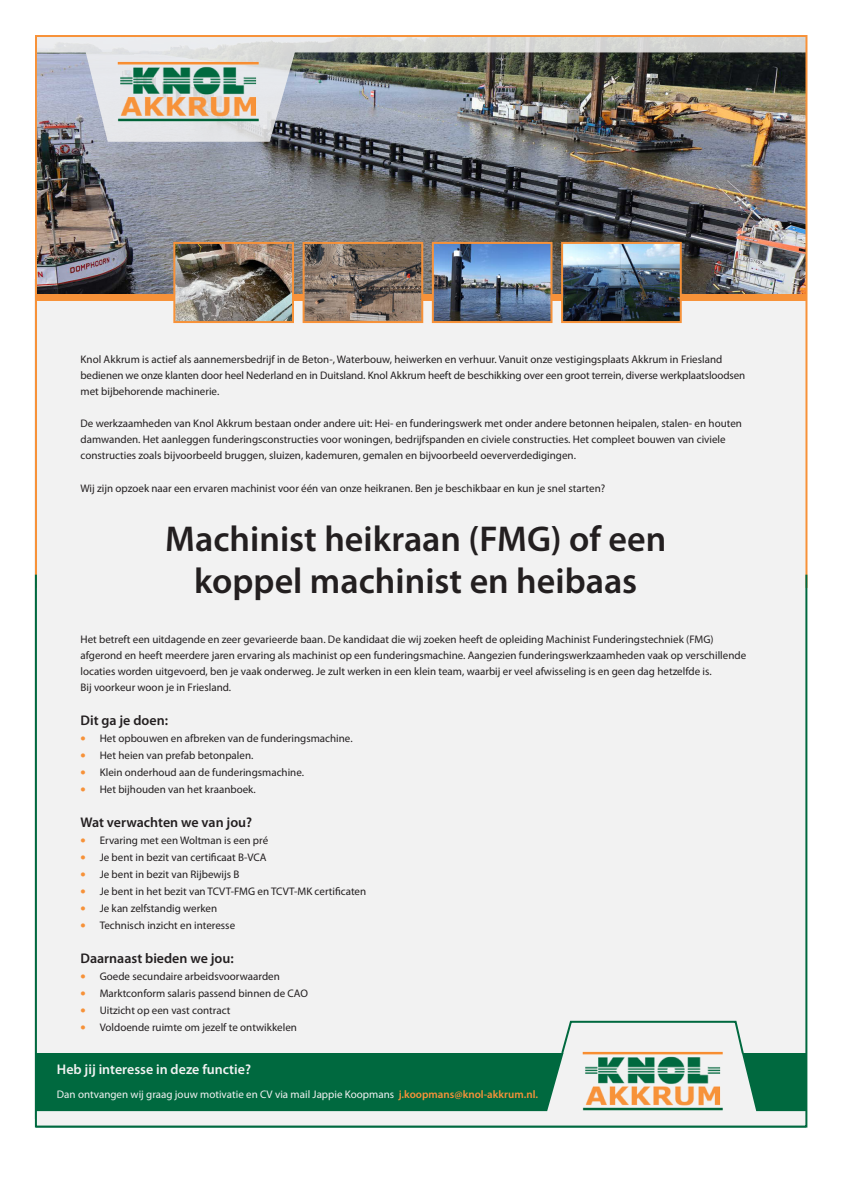
<style>
.page{position:relative;width:842px;height:1191px;background:#fff}
.page>*{position:absolute;margin:0;border:0;box-sizing:border-box;transform-origin:0 0}
.t1{font:600 36px "Myriad Pro";color:#231f20}
.t2{font:600 14px "Myriad Pro";color:#231f20}
.t3{font:600 14px "Myriad Pro";color:#f2f2f2}
.t4{font:11px/16px "Myriad Pro";color:#231f20}
.t5{font:11px "Myriad Pro";color:#f2f2f2}
.s1{color:#f79239}
.s2{font-weight:600;color:#f79239}
</style>
<div class="page">
<div style="left:35px;top:279px;width:771px;height:839px;background:#f2f2f2"></div>
<img style="left:38px;top:142px;width:766px;height:152px">
<img style="left:38px;top:38px;width:766px;height:104px">
<img style="left:115px;top:60px;width:146px;height:63px">
<svg style="left:38px;top:1053px;width:766px;height:71px;fill:#00693f"></svg>
<div style="left:36px;top:294px;width:770px;height:6px;background:#f79239"></div>
<img style="left:176px;top:245px;width:115px;height:75px">
<div style="left:173px;top:242px;width:121px;height:81px;border:2px solid #f79239"></div>
<img style="left:306px;top:245px;width:114px;height:75px">
<div style="left:303px;top:242px;width:120px;height:81px;border:2px solid #f79239"></div>
<img style="left:435px;top:245px;width:114px;height:75px">
<div style="left:432px;top:242px;width:120px;height:81px;border:2px solid #f79239"></div>
<img style="left:564px;top:245px;width:115px;height:75px">
<div style="left:561px;top:242px;width:121px;height:81px;border:2px solid #f79239"></div>
<img style="left:579px;top:1055px;width:147px;height:58px">
<svg style="left:560px;top:1020px;width:185px;height:35px"></svg>
<p class="t4" style="left:80px;top:351px;width:643px">Knol Akkrum is actief als aannemersbedrijf in de Beton-, Waterbouw, heiwerken en verhuur. Vanuit onze vestigingsplaats Akkrum in Friesland</p>
<p class="t4" style="left:80px;top:367px;width:666px">bedienen we onze klanten door heel Nederland en in Duitsland. Knol Akkrum heeft de beschikking over een groot terrein, diverse werkplaatsloodsen met bijbehorende machinerie.</p>
<p class="t4" style="left:80px;top:415px;width:663px">De werkzaamheden van Knol Akkrum bestaan onder andere uit: Hei- en funderingswerk met onder andere betonnen heipalen, stalen- en houten damwanden. Het aanleggen funderingsconstructies voor woningen, bedrijfspanden en civiele constructies. Het compleet bouwen van civiele</p>
<p class="t4" style="left:80px;top:447px;width:497px">constructies zoals bijvoorbeeld bruggen, sluizen, kademuren, gemalen en bijvoorbeeld oeververdedigingen.</p>
<p class="t4" style="left:80px;top:480px;width:526px">Wij zijn opzoek naar een ervaren machinist voor één van onze heikranen. Ben je beschikbaar en kun je snel starten?</p>
<p class="t1" style="left:165px;top:516px;width:502px">Machinist heikraan (FMG) of een</p>
<p class="t1" style="left:194px;top:558px;width:445px">koppel machinist en heibaas</p>
<p class="t4" style="left:80px;top:631px;width:635px">Het betreft een uitdagende en zeer gevarieerde baan. De kandidaat die wij zoeken heeft de opleiding Machinist Funderingstechniek (FMG)</p>
<p class="t4" style="left:80px;top:647px;width:667px">afgerond en heeft meerdere jaren ervaring als machinist op een funderingsmachine. Aangezien funderingswerkzaamheden vaak op verschillende locaties worden uitgevoerd, ben je vaak onderweg. Je zult werken in een klein team, waarbij er veel afwisseling is en geen dag hetzelfde is.</p>
<p class="t4" style="left:80px;top:679px;width:152px">Bij voorkeur woon je in Friesland.</p>
<p class="t2" style="left:80px;top:711px;width:89px">Dit ga je doen:</p>
<p class="t4" style="left:80px;top:730px;width:274px"><span class="s1">●</span> Het opbouwen en afbreken van de funderingsmachine.</p>
<p class="t4" style="left:80px;top:747px;width:174px"><span class="s1">●</span> Het heien van prefab betonpalen.</p>
<p class="t4" style="left:80px;top:764px;width:225px"><span class="s1">●</span> Klein onderhoud aan de funderingsmachine.</p>
<p class="t4" style="left:80px;top:781px;width:177px"><span class="s1">●</span> Het bijhouden van het kraanboek.</p>
<p class="t2" style="left:80px;top:813px;width:173px">Wat verwachten we van jou?</p>
<p class="t4" style="left:80px;top:832px;width:189px"><span class="s1">●</span> Ervaring met een Woltman is een pré</p>
<p class="t4" style="left:80px;top:849px;width:188px"><span class="s1">●</span> Je bent in bezit van certificaat B-VCA</p>
<p class="t4" style="left:80px;top:866px;width:161px"><span class="s1">●</span> Je bent in bezit van Rijbewijs B</p>
<p class="t4" style="left:80px;top:883px;width:287px"><span class="s1">●</span> Je bent in het bezit van TCVT-FMG en TCVT-MK certificaten</p>
<p class="t4" style="left:80px;top:900px;width:138px"><span class="s1">●</span> Je kan zelfstandig werken</p>
<p class="t4" style="left:80px;top:917px;width:156px"><span class="s1">●</span> Technisch inzicht en interesse</p>
<p class="t2" style="left:80px;top:949px;width:155px">Daarnaast bieden we jou:</p>
<p class="t4" style="left:80px;top:968px;width:201px"><span class="s1">●</span> Goede secundaire arbeidsvoorwaarden</p>
<p class="t4" style="left:80px;top:985px;width:229px"><span class="s1">●</span> Marktconform salaris passend binnen de CAO</p>
<p class="t4" style="left:80px;top:1002px;width:151px"><span class="s1">●</span> Uitzicht op een vast contract</p>
<p class="t4" style="left:80px;top:1019px;width:218px"><span class="s1">●</span> Voldoende ruimte om jezelf te ontwikkelen</p>
<p class="t3" style="left:57px;top:1060px;width:196px">Heb jij interesse in deze functie?</p>
<p class="t5" style="left:57px;top:1087px;width:483px">Dan ontvangen wij graag jouw motivatie en CV via mail Jappie Koopmans <span class="s2">j.koopmans@knol-akkrum.nl.</span></p>
</div>
